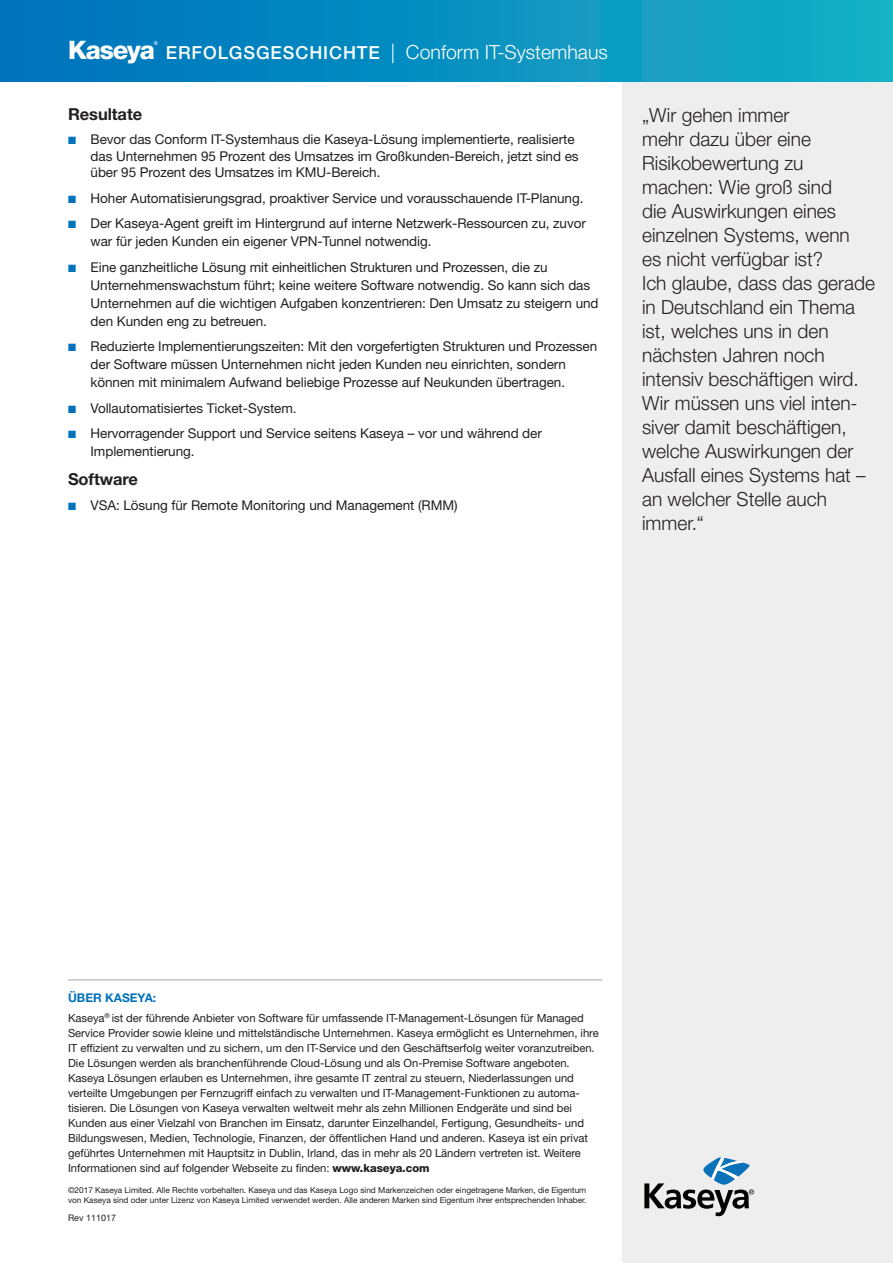
<style>
.page{position:relative;width:893px;height:1263px;background:#fff}
.page>*{position:absolute;margin:0;border:0;box-sizing:border-box;transform-origin:0 0}
.t1{font:800 25.5px "Helvetica Neue";letter-spacing:-.045em;color:#fff}
.t2{font:300 19.5px/24px "Helvetica Neue";color:#231f20}
.t3{font:300 19.5px "Helvetica Neue";color:#fff}
.t4{font:700 16.5px "Helvetica Neue";letter-spacing:-.005em;color:#231f20}
.t5{font:13.5px/18px "Helvetica Neue";letter-spacing:-.005em;color:#231f20}
.t6{font:700 12px "Helvetica Neue";color:#0072bc}
.t7{font:11.25px/15px "Helvetica Neue";letter-spacing:-.005em;color:#231f20}
.t8{font:9px "Helvetica Neue";color:#231f20}
.t9{font:8.25px/10.5px "Helvetica Neue";color:#231f20}
.t10{font:5.4px "Helvetica Neue";color:#fff}
.s1{font-weight:500;font-size:18px}
.s2{color:#0072bc}
.s3{font-weight:800}
</style>
<div class="page">
<div style="left:622px;top:0;width:271px;height:1263px;background:#eeeeef"></div>
<div style="left:0;top:0;width:893px;height:81px;background:linear-gradient(to right,#0070bc,#16b1c5)"></div>
<svg style="left:644px;top:1157px;width:110px;height:59px"></svg>
<hr style="left:68px;top:979px;width:534px;height:1px;background:#c2c2c3">
<h1 class="t1" style="left:68px;top:41px;width:88px">Kaseya</h1>
<p class="t10" style="left:154px;top:41px;width:6px">®</p>
<h2 class="t3" style="left:166px;top:45px;width:444px"><span class="s1">ERFOLGSGESCHICHTE</span> | Conform IT-Systemhaus</h2>
<p class="t4" style="left:68px;top:109px;width:76px">Resultate</p>
<p class="t5" style="left:91px;top:133px;width:490px;line-height:16.5px;text-indent:-23px"><span class="s2">■</span> Bevor das Conform IT-Systemhaus die Kaseya-Lösung implementierte, realisierte das Unternehmen 95 Prozent des Umsatzes im Großkunden-Bereich, jetzt sind es über 95 Prozent des Umsatzes im KMU-Bereich.</p>
<p class="t5" style="left:68px;top:190px;width:517px"><span class="s2">■</span> Hoher Automatisierungsgrad, proaktiver Service und vorausschauende IT-Planung.</p>
<p class="t5" style="left:91px;top:216px;width:497px;text-indent:-23px"><span class="s2">■</span> Der Kaseya-Agent greift im Hintergrund auf interne Netzwerk-Ressourcen zu, zuvor war für jeden Kunden ein eigener VPN-Tunnel notwendig.</p>
<p class="t5" style="left:91px;top:259px;width:509px;text-indent:-23px"><span class="s2">■</span> Eine ganzheitliche Lösung mit einheitlichen Strukturen und Prozessen, die zu Unternehmenswachstum führt; keine weitere Software notwendig. So kann sich das Unternehmen auf die wichtigen Aufgaben konzentrieren: Den Umsatz zu steigern und den Kunden eng zu betreuen.</p>
<p class="t5" style="left:91px;top:339px;width:508px;text-indent:-23px"><span class="s2">■</span> Reduzierte Implementierungszeiten: Mit den vorgefertigten Strukturen und Prozessen der Software müssen Unternehmen nicht jeden Kunden neu einrichten, sondern können mit minimalem Aufwand beliebige Prozesse auf Neukunden übertragen.</p>
<p class="t5" style="left:68px;top:400px;width:230px"><span class="s2">■</span> Vollautomatisiertes Ticket-System.</p>
<p class="t5" style="left:91px;top:426px;width:453px;text-indent:-23px"><span class="s2">■</span> Hervorragender Support und Service seitens Kaseya – vor und während der<br>Implementierung.</p>
<p class="t4" style="left:68px;top:473px;width:72px">Software</p>
<p class="t5" style="left:68px;top:498px;width:391px"><span class="s2">■</span> VSA: Lösung für Remote Monitoring und Management (RMM)</p>
<p class="t2" style="left:642px;top:105px;width:234px">„Wir gehen immer<br>mehr dazu über eine<br>Risikobewertung zu machen: Wie groß sind<br>die Auswirkungen eines einzelnen Systems, wenn<br>es nicht verfügbar ist?<br>Ich glaube, dass das gerade in Deutschland ein Thema ist, welches uns in den nächsten Jahren noch intensiv beschäftigen wird.<br>Wir müssen uns viel inten&shy;siver damit beschäftigen, welche Auswirkungen der<br>Ausfall eines Systems hat – an welcher Stelle auch immer.“</p>
<p class="t6" style="left:68px;top:994px;width:90px">ÜBER KASEYA:</p>
<p class="t7" style="left:68px;top:1011px;width:532px">Kaseya<sup>®</sup> ist der führende Anbieter von Software für umfassende IT-Management-Lösungen für Managed Service Provider sowie kleine und mittelständische Unternehmen. Kaseya ermöglicht es Unternehmen, ihre IT effizient zu verwalten und zu sichern, um den IT-Service und den Geschäftserfolg weiter voranzutreiben.<br>Die Lösungen werden als branchenführende Cloud-Lösung und als On-Premise Software angeboten.<br>Kaseya Lösungen erlauben es Unternehmen, ihre gesamte IT zentral zu steuern, Niederlassungen und verteilte Umgebungen per Fernzugriff einfach zu verwalten und IT-Management-Funktionen zu automa&shy;tisieren. Die Lösungen von Kaseya verwalten weltweit mehr als zehn Millionen Endgeräte und sind bei Kunden aus einer Vielzahl von Branchen im Einsatz, darunter Einzelhandel, Fertigung, Gesundheits- und Bildungswesen, Medien, Technologie, Finanzen, der öffentlichen Hand und anderen. Kaseya ist ein privat geführtes Unternehmen mit Hauptsitz in Dublin, Irland, das in mehr als 20 Ländern vertreten ist. Weitere Informationen sind auf folgender Webseite zu finden: <span class="s3">www.kaseya.com</span></p>
<p class="t9" style="left:68px;top:1185px;width:520px">©2017 Kaseya Limited. Alle Rechte vorbehalten. Kaseya und das Kaseya Logo sind Markenzeichen oder eingetragene Marken, die Eigentum von Kaseya sind oder unter Lizenz von Kaseya Limited verwendet werden. Alle anderen Marken sind Eigentum ihrer entsprechenden Inhaber.</p>
<p class="t8" style="left:68px;top:1215px;width:50px">Rev 111017</p>
</div>
